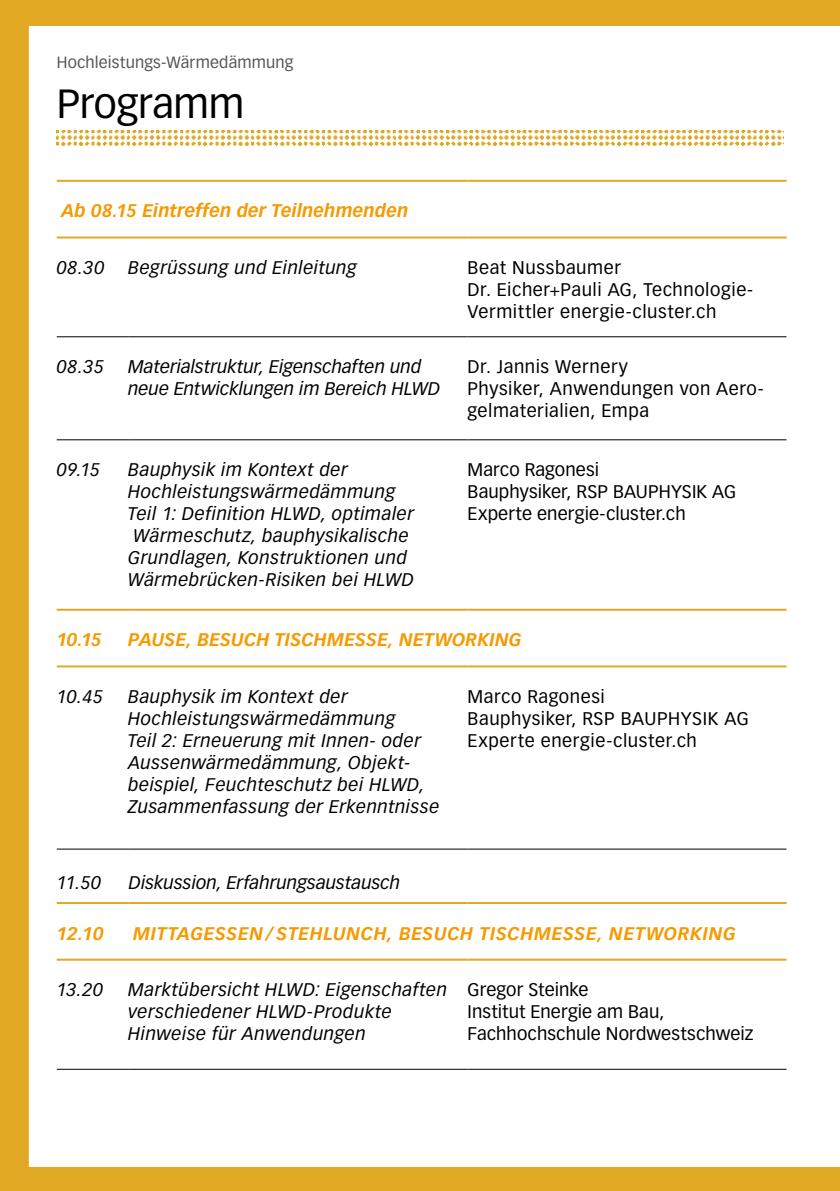
<style>
.page{position:relative;width:840px;height:1191px;background:#fff}
.page>*{position:absolute;margin:0;border:0;box-sizing:border-box;transform-origin:0 0}
.t1{font:40px "Vectora LT Std";letter-spacing:-.01em;color:#000}
.t2{font:italic 18px/22px "Vectora LT Std";letter-spacing:.03em;color:#000}
.t3{font:18px/22px "Vectora LT Std";letter-spacing:.025em;color:#000}
.t4{font:italic 18px/22px "Vectora LT Std";letter-spacing:.005em;color:#000}
.t5{font:italic 700 18px "Vectora LT Std";letter-spacing:.01em;color:#f59a00}
.t6{font:18px/22px "Vectora LT Std";letter-spacing:.005em;color:#000}
.t7{font:italic 700 18px "Vectora LT Std";letter-spacing:.035em;color:#f59a00}
.t8{font:16px "Vectora LT Std";letter-spacing:.01em;color:#565655}
</style>
<div class="page">
<div style="left:0;top:0;width:839px;height:1191px;background:#e0a823"></div>
<div style="left:28px;top:26px;width:811px;height:1141px;background:#fff"></div>
<hr style="left:57px;top:180px;width:71px;height:2px;background:#e0a823">
<hr style="left:128px;top:180px;width:339px;height:2px;background:#e0a823">
<hr style="left:467px;top:180px;width:319px;height:2px;background:#e0a823">
<hr style="left:57px;top:236px;width:71px;height:2px;background:#e0a823">
<hr style="left:128px;top:236px;width:339px;height:2px;background:#e0a823">
<hr style="left:467px;top:236px;width:319px;height:2px;background:#e0a823">
<hr style="left:57px;top:609px;width:71px;height:2px;background:#e0a823">
<hr style="left:128px;top:609px;width:339px;height:2px;background:#e0a823">
<hr style="left:467px;top:609px;width:319px;height:2px;background:#e0a823">
<hr style="left:57px;top:665px;width:71px;height:2px;background:#e0a823">
<hr style="left:128px;top:665px;width:339px;height:2px;background:#e0a823">
<hr style="left:467px;top:665px;width:319px;height:2px;background:#e0a823">
<hr style="left:57px;top:902px;width:71px;height:2px;background:#e0a823">
<hr style="left:128px;top:902px;width:339px;height:2px;background:#e0a823">
<hr style="left:467px;top:902px;width:319px;height:2px;background:#e0a823">
<hr style="left:57px;top:958px;width:71px;height:2px;background:#e0a823">
<hr style="left:128px;top:958px;width:339px;height:2px;background:#e0a823">
<hr style="left:467px;top:958px;width:319px;height:2px;background:#e0a823">
<hr style="left:57px;top:336px;width:71px;height:1px;background:#000">
<hr style="left:128px;top:336px;width:339px;height:1px;background:#000">
<hr style="left:467px;top:336px;width:319px;height:1px;background:#000">
<hr style="left:57px;top:439px;width:71px;height:1px;background:#000">
<hr style="left:128px;top:439px;width:339px;height:1px;background:#000">
<hr style="left:467px;top:439px;width:319px;height:1px;background:#000">
<hr style="left:57px;top:848px;width:71px;height:1px;background:#000">
<hr style="left:128px;top:848px;width:339px;height:1px;background:#000">
<hr style="left:467px;top:848px;width:319px;height:1px;background:#000">
<hr style="left:57px;top:1068px;width:71px;height:1px;background:#000">
<hr style="left:128px;top:1068px;width:339px;height:1px;background:#000">
<hr style="left:467px;top:1068px;width:319px;height:1px;background:#000">
<img style="left:57px;top:130px;width:725px;height:15px">
<p class="t8" style="left:57px;top:53px;width:238px">Hochleistungs-Wärmedämmung</p>
<h1 class="t1" style="left:57px;top:80px;width:189px">Programm</h1>
<p class="t5" style="left:61px;top:200px;width:348px">Ab 08.15 Eintreffen der Teilnehmenden</p>
<p class="t2" style="left:57px;top:257px;width:49px">08.30</p>
<p class="t2" style="left:128px;top:257px;width:230px">Begrüssung und Einleitung</p>
<p class="t3" style="left:467px;top:257px;width:287px">Beat Nussbaumer<br>Dr. Eicher+Pauli AG, Technologie-<br>Vermittler energie-cluster.ch</p>
<p class="t2" style="left:57px;top:356px;width:49px">08.35</p>
<p class="t4" style="left:128px;top:356px;width:313px">Materialstruktur, Eigenschaften und neue Entwicklungen im Bereich HLWD</p>
<p class="t3" style="left:467px;top:356px;width:297px">Dr. Jannis Wernery<br>Physiker, Anwendungen von Aero&shy;gelmaterialien, Empa</p>
<p class="t2" style="left:57px;top:459px;width:45px">09.15</p>
<p class="t2" style="left:128px;top:459px;width:221px">Bauphysik im Kontext der</p>
<p class="t2" style="left:128px;top:481px;width:269px">Hochleistungswärmedämmung</p>
<p class="t2" style="left:128px;top:503px;width:287px">Teil 1: Definition HLWD, optimaler</p>
<p class="t2" style="left:133px;top:525px;width:277px">Wärmeschutz, bauphysikalische</p>
<p class="t2" style="left:128px;top:547px;width:280px">Grundlagen, Konstruktionen und</p>
<p class="t2" style="left:128px;top:569px;width:287px">Wärmebrücken-Risiken bei HLWD</p>
<p class="t3" style="left:467px;top:459px;width:270px">Marco Ragonesi<br>Bauphysiker, RSP BAUPHYSIK AG<br>Experte energie-cluster.ch</p>
<p class="t5" style="left:57px;top:629px;width:47px">10.15</p>
<p class="t5" style="left:128px;top:629px;width:395px">PAUSE, BESUCH TISCHMESSE, NETWORKING</p>
<p class="t2" style="left:57px;top:686px;width:48px">10.45</p>
<p class="t2" style="left:128px;top:686px;width:312px">Bauphysik im Kontext der<br>Hochleistungswärmedämmung<br>Teil 2: Erneuerung mit Innen- oder<br>Aussenwärmedämmung, Objekt&shy;beispiel, Feuchteschutz bei HLWD,<br>Zusammenfassung der Erkenntnisse</p>
<p class="t3" style="left:467px;top:686px;width:282px">Marco Ragonesi<br>Bauphysiker, RSP BAUPHYSIK AG<br>Experte energie-cluster.ch</p>
<p class="t2" style="left:57px;top:871px;width:46px">11.50</p>
<p class="t4" style="left:129px;top:871px;width:273px">Diskussion, Erfahrungsaustausch</p>
<p class="t5" style="left:57px;top:922px;width:48px">12.10</p>
<p class="t7" style="left:133px;top:922px;width:604px">MITTAGESSEN / STEHLUNCH, BESUCH TISCHMESSE, NETWORKING</p>
<p class="t2" style="left:57px;top:979px;width:48px">13.20</p>
<p class="t2" style="left:128px;top:979px;width:320px">Marktübersicht HLWD: Eigenschaften verschiedener HLWD-Produkte<br>Hinweise für Anwendungen</p>
<p class="t6" style="left:467px;top:979px;width:287px">Gregor Steinke<br>Institut Energie am Bau,<br>Fachhochschule Nordwestschweiz</p>
</div>
